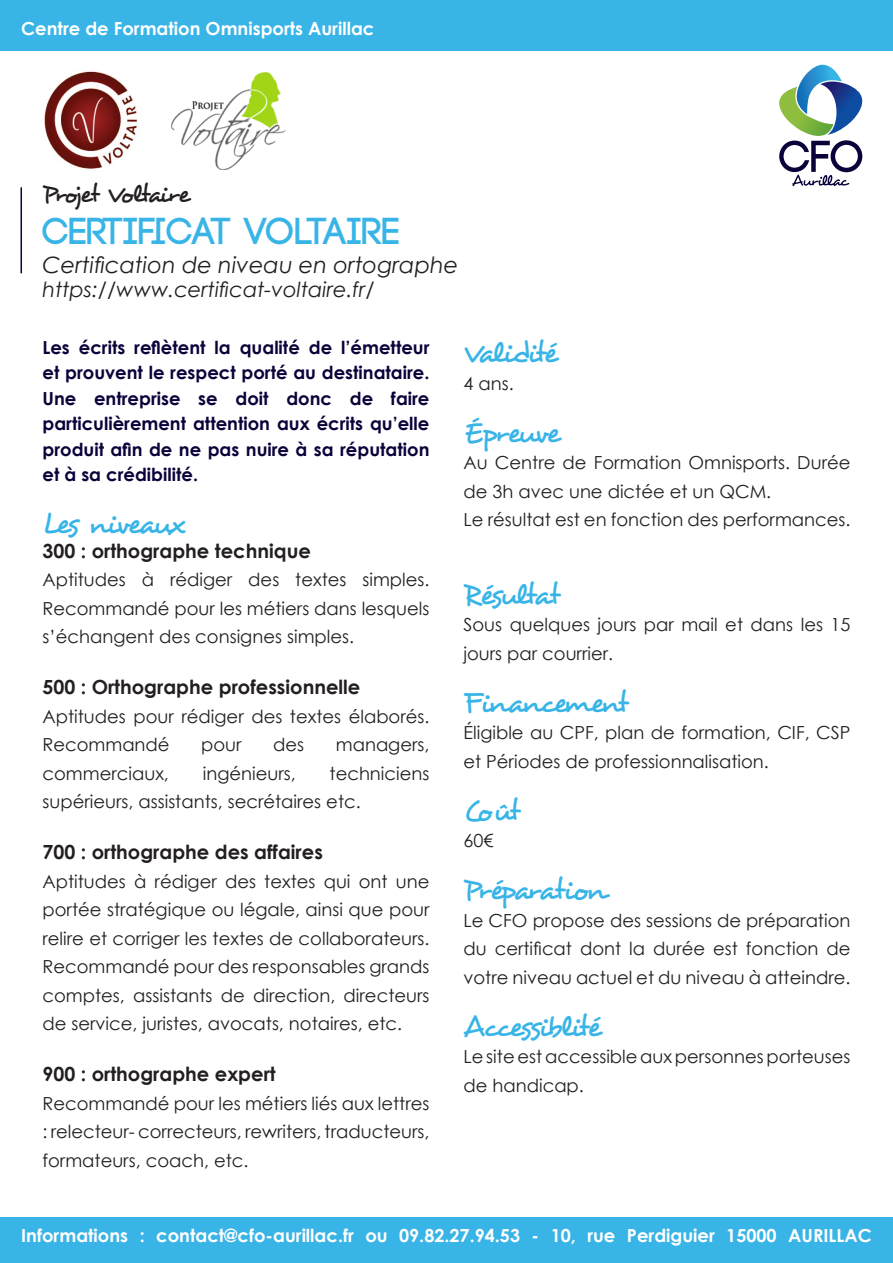
<style>
.page{position:relative;width:893px;height:1263px;background:#fff}
.page>*{position:absolute;margin:0;border:0;box-sizing:border-box;transform-origin:0 0}
.t1{font:700 37.5px "Code";color:#39b4e7}
.t2{font:30px "Desyrel";letter-spacing:-.09em;color:#39b4e7}
.t3{font:25.5px "Desyrel";letter-spacing:-.085em;color:#231f20}
.t4{font:italic 22.5px "Century Gothic";color:#231f20}
.t5{font:italic 21px "Century Gothic";color:#231f20}
.t6{font:700 19.5px "Century Gothic";color:#231f20}
.t7{font:18px/28.5px "Century Gothic";color:#231f20}
.t8{font:700 18px/25.5px "Century Gothic";color:#0b023a;text-align:justify}
.t9{font:700 18px "Century Gothic";color:#fff}
</style>
<div class="page">
<svg style="left:779px;top:65px;width:84px;height:121px"></svg>
<div style="left:0;top:0;width:893px;height:50px;background:#39b4e7"></div>
<div style="left:0;top:1217px;width:893px;height:46px;background:#39b4e7"></div>
<hr style="left:21px;top:187px;width:1px;height:86px;background:#0b023a">
<img style="left:44px;top:71px;width:94px;height:99px">
<img style="left:171px;top:72px;width:115px;height:98px">
<p class="t9" style="left:21px;top:15px;width:355px">Centre de Formation Omnisports Aurillac</p>
<p class="t3" style="left:43px;top:178px;width:149px">Projet Voltaire</p>
<p class="t1" style="left:43px;top:212px;width:359px">CERTIFICAT VOLTAIRE</p>
<p class="t4" style="left:43px;top:249px;width:417px">Certification de niveau en ortographe</p>
<p class="t5" style="left:43px;top:275px;width:334px">https://www.certificat-voltaire.fr/</p>
<p class="t8" style="left:43px;top:334px;width:388px">Les écrits reflètent la qualité de l’émetteur et prouvent le respect porté au destinataire.<br>Une entreprise se doit donc de faire particulièrement attention aux écrits qu’elle produit afin de ne pas nuire à sa réputation et à sa crédibilité.</p>
<p class="t2" style="left:43px;top:505px;width:144px">Les niveaux</p>
<p class="t6" style="left:43px;top:536px;width:270px">300 : orthographe technique</p>
<p class="t7" style="left:43px;top:565px;width:388px;text-align:justify">Aptitudes à rédiger des textes simples.<br>Recommandé pour les métiers dans lesquels s’échangent des consignes simples.</p>
<p class="t6" style="left:43px;top:672px;width:319px">500 : Orthographe professionnelle</p>
<p class="t7" style="left:43px;top:702px;width:388px">Aptitudes pour rédiger des textes élaborés.<br>Recommandé</p>
<p class="t7" style="left:201px;top:730px;width:42px">pour</p>
<p class="t7" style="left:273px;top:730px;width:33px">des</p>
<p class="t7" style="left:336px;top:730px;width:95px">managers,</p>
<p class="t7" style="left:43px;top:759px;width:128px">commerciaux,</p>
<p class="t7" style="left:203px;top:759px;width:95px">ingénieurs,</p>
<p class="t7" style="left:43px;top:759px;width:388px;text-indent:287px">techniciens supérieurs, assistants, secrétaires etc.</p>
<p class="t6" style="left:43px;top:837px;width:282px">700 : orthographe des affaires</p>
<p class="t7" style="left:43px;top:867px;width:388px;text-align:justify">Aptitudes à rédiger des textes qui ont une portée stratégique ou légale, ainsi que pour relire et corriger les textes de collaborateurs.<br>Recommandé pour des responsables grands comptes, assistants de direction, directeurs de service, juristes, avocats, notaires, etc.</p>
<p class="t6" style="left:43px;top:1059px;width:235px">900 : orthographe expert</p>
<p class="t7" style="left:43px;top:1089px;width:388px;text-align:justify">Recommandé pour les métiers liés aux lettres : relecteur- correcteurs, rewriters, traducteurs, formateurs, coach, etc.</p>
<p class="t2" style="left:463px;top:334px;width:96px">Validité</p>
<p class="t7" style="left:463px;top:368px;width:52px">4 ans.</p>
<p class="t2" style="left:463px;top:413px;width:98px">Épreuve</p>
<p class="t7" style="left:463px;top:448px;width:388px">Au Centre de Formation Omnisports. Durée de 3h avec une dictée et un QCM.</p>
<p class="t7" style="left:463px;top:505px;width:388px">Le résultat est en fonction des performances.</p>
<p class="t2" style="left:463px;top:575px;width:98px">Résultat</p>
<p class="t7" style="left:463px;top:610px;width:388px">Sous quelques jours par mail et dans les 15 jours par courrier.</p>
<p class="t2" style="left:463px;top:683px;width:166px">Financement</p>
<p class="t7" style="left:463px;top:718px;width:388px">Éligible au CPF, plan de formation, CIF, CSP et Périodes de professionnalisation.</p>
<p class="t2" style="left:463px;top:791px;width:58px">Coût</p>
<p class="t7" style="left:463px;top:826px;width:31px">60€</p>
<p class="t2" style="left:463px;top:871px;width:144px">Préparation</p>
<p class="t7" style="left:463px;top:905px;width:388px;text-align:justify">Le CFO propose des sessions de préparation du certificat dont la durée est fonction de votre niveau actuel et du niveau à atteindre.</p>
<p class="t2" style="left:463px;top:1007px;width:139px">Accessiblité</p>
<p class="t7" style="left:463px;top:1042px;width:388px">Le site est accessible aux personnes porteuses de handicap.</p>
<p class="t9" style="left:21px;top:1221px;width:852px">Informations : contact@cfo-aurillac.fr ou 09.82.27.94.53 - 10, rue Perdiguier 15000 AURILLAC</p>
</div>
